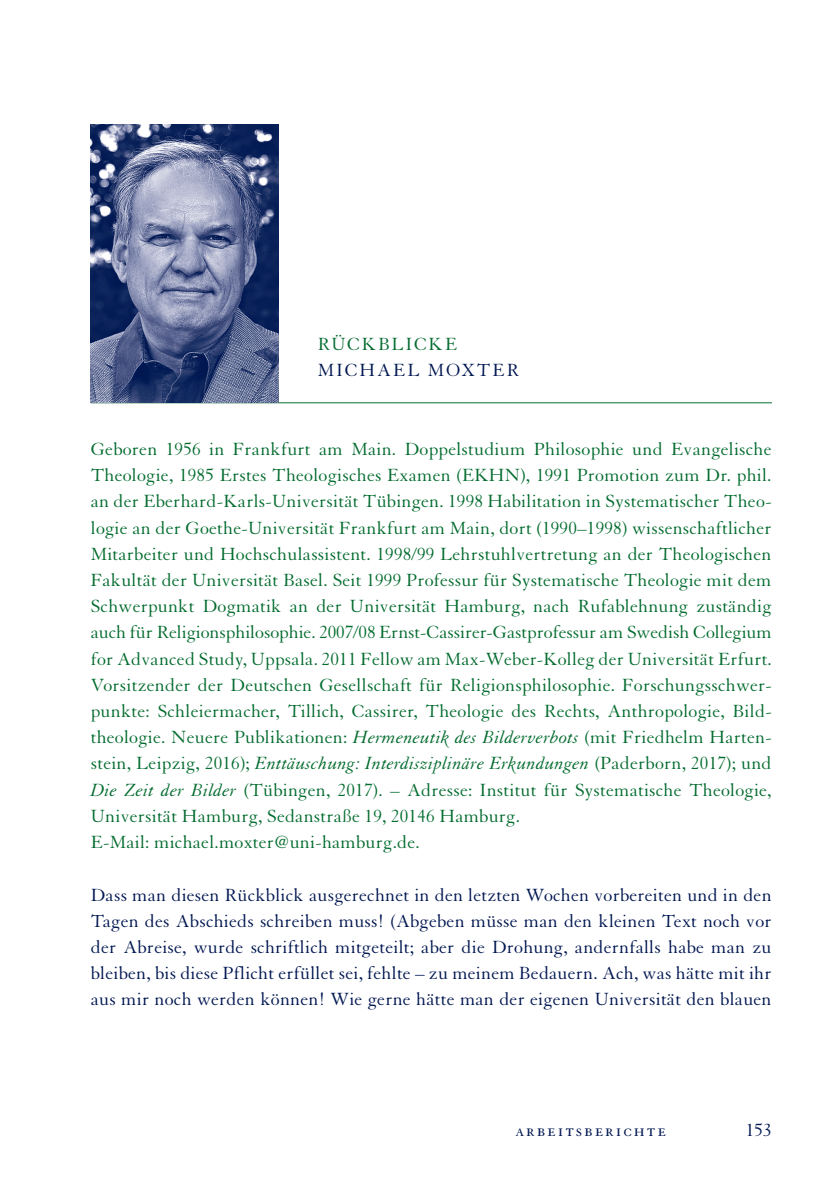
<style>
.page{position:relative;width:840px;height:1191px;background:#fff}
.page>*{position:absolute;margin:0;border:0;box-sizing:border-box;transform-origin:0 0}
.t1{font:19.2px/26.2px "Granjon";letter-spacing:.01em;color:#046c2f}
.t2{font:19.2px/26.2px "Granjon";letter-spacing:.01em;color:#001751;text-align:justify}
.t3{font:19.2px "Granjon SC";letter-spacing:.1em;color:#001751}
.t4{font:19.2px "Granjon";letter-spacing:.105em;color:#001751}
.t5{font:19.2px "Granjon";letter-spacing:.09em;color:#046c2f}
.s1{font-style:italic}
</style>
<div class="page">
<hr style="left:91px;top:402px;width:680px;height:1px;background:#046c2f">
<img style="left:91px;top:125px;width:187px;height:277px">
<p class="t5" style="left:317px;top:334px;width:141px">RÜCKBLICKE</p>
<p class="t4" style="left:317px;top:360px;width:203px">MICHAEL MOXTER</p>
<p class="t1" style="left:91px;top:436px;width:682px">Geboren 1956 in Frankfurt am Main. Doppelstudium Philosophie und Evangelische Theologie, 1985 Erstes Theologisches Examen (EKHN), 1991 Promotion zum Dr. phil. an der Eberhard-Karls-Universität Tübingen. 1998 Habilitation in Systematischer Theo&shy;logie an der Goethe-Universität Frankfurt am Main, dort (1990–1998) wissenschaftlicher Mitarbeiter und Hochschulassistent. 1998/99 Lehrstuhlvertretung an der Theologischen Fakultät der Universität Basel. Seit 1999 Professur für Systematische Theologie mit dem Schwerpunkt Dogmatik an der Universität Hamburg, nach Rufablehnung zuständig auch für Religionsphilosophie. 2007/08 Ernst-Cassirer-Gastprofessur am Swedish Collegium for Advanced Study, Uppsala. 2011 Fellow am Max-Weber-Kolleg der Universität Erfurt.<br>Vorsitzender der Deutschen Gesellschaft für Religionsphilosophie. Forschungsschwer&shy;punkte: Schleiermacher, Tillich, Cassirer, Theologie des Rechts, Anthropologie, Bild&shy;theologie. Neuere Publikationen: <span class="s1">Hermeneutik des Bilderverbots</span> (mit Friedhelm Harten&shy;stein, Leipzig, 2016); <span class="s1">Enttäuschung: Interdisziplinäre Erkundungen</span> (Paderborn, 2017); und <span class="s1">Die Zeit der Bilder</span> (Tübingen, 2017). – Adresse: Institut für Systematische Theologie, Universität Hamburg, Sedanstraße 19, 20146 Hamburg.<br>E-Mail: michael.moxter@uni-hamburg.de.</p>
<p class="t2" style="left:91px;top:882px;width:682px">Dass man diesen Rückblick ausgerechnet in den letzten Wochen vorbereiten und in den Tagen des Abschieds schreiben muss! (Abgeben müsse man den kleinen Text noch vor der Abreise, wurde schriftlich mitgeteilt; aber die Drohung, andernfalls habe man zu bleiben, bis diese Pflicht erfüllet sei, fehlte – zu meinem Bedauern. Ach, was hätte mit ihr aus mir noch werden können! Wie gerne hätte man der eigenen Universität den blauen</p>
<p class="t3" style="left:515px;top:1120px;width:152px">arbeitsberichte</p>
<p class="t2" style="left:745px;top:1117px;width:28px">153</p>
</div>
